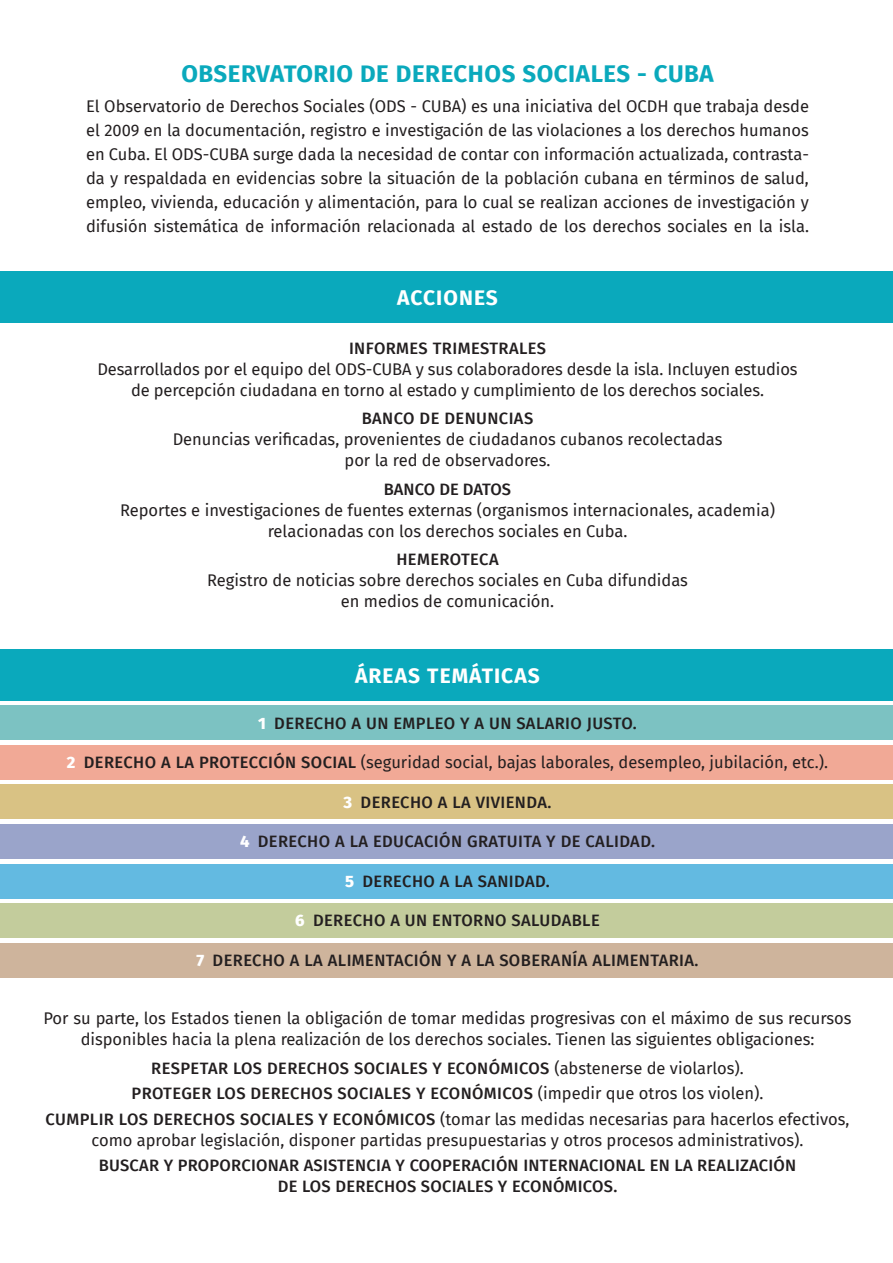
<style>
.page{position:relative;width:893px;height:1263px;background:#fff}
.page>*{position:absolute;margin:0;border:0;box-sizing:border-box;transform-origin:0 0}
.t1{font:700 24px "Fira Sans";letter-spacing:.025em;color:#0aa9bc}
.t2{font:700 21px "Fira Sans";letter-spacing:.05em;color:#fff}
.t3{font:16.5px/21px "Fira Sans";color:#231f20;text-align:center}
.t4{font:500 16.5px/25.5px "Fira Sans";letter-spacing:.025em;color:#231f20;text-align:center}
.t5{font:500 16.5px "Fira Sans";letter-spacing:-.005em;color:#231f20}
.s1{font-weight:800;color:#fff}
.s2{font-weight:500}
.s3{font-weight:400}
</style>
<div class="page">
<div style="left:1px;top:706px;width:892px;height:34px;background:#7cc2c2"></div>
<div style="left:1px;top:649px;width:892px;height:51px;background:#0aa9bc"></div>
<div style="left:1px;top:745px;width:892px;height:34px;background:#f1a996"></div>
<div style="left:1px;top:785px;width:892px;height:34px;background:#d9c284"></div>
<div style="left:1px;top:824px;width:892px;height:34px;background:#9aa4ca"></div>
<div style="left:1px;top:864px;width:892px;height:34px;background:#63bae1"></div>
<div style="left:1px;top:904px;width:892px;height:34px;background:#c3cc9c"></div>
<div style="left:1px;top:943px;width:892px;height:34px;background:#ceb49c"></div>
<div style="left:0;top:271px;width:893px;height:51px;background:#0aa9bc"></div>
<h1 class="t1" style="left:181px;top:53px;width:534px">OBSERVATORIO DE DERECHOS SOCIALES - CUBA</h1>
<p class="t3" style="left:86px;top:94px;width:724px;line-height:24px;text-align:justify">El Observatorio de Derechos Sociales (ODS - CUBA) es una iniciativa del OCDH que trabaja desde el 2009 en la documentación, registro e investigación de las violaciones a los derechos humanos en Cuba. El ODS-CUBA surge dada la necesidad de contar con información actualizada, contrasta&shy;da y respaldada en evidencias sobre la situación de la población cubana en términos de salud, empleo, vivienda, educación y alimentación, para lo cual se realizan acciones de investigación y difusión sistemática de información relacionada al estado de los derechos sociales en la isla.</p>
<p class="t2" style="left:397px;top:280px;width:102px">ACCIONES</p>
<p class="t4" style="left:349px;top:334px;width:198px">INFORMES TRIMESTRALES</p>
<p class="t3" style="left:97px;top:358px;width:702px">Desarrollados por el equipo del ODS-CUBA y sus colaboradores desde la isla. Incluyen estudios de percepción ciudadana en torno al estado y cumplimiento de los derechos sociales.</p>
<p class="t4" style="left:362px;top:405px;width:173px">BANCO DE DENUNCIAS</p>
<p class="t3" style="left:173px;top:428px;width:551px">Denuncias verificadas, provenientes de ciudadanos cubanos recolectadas por la red de observadores.</p>
<p class="t5" style="left:384px;top:476px;width:129px">BANCO DE DATOS</p>
<p class="t3" style="left:120px;top:499px;width:657px">Reportes e investigaciones de fuentes externas (organismos internacionales, academia) relacionadas con los derechos sociales en Cuba.</p>
<p class="t4" style="left:396px;top:546px;width:104px">HEMEROTECA</p>
<p class="t3" style="left:207px;top:569px;width:482px">Registro de noticias sobre derechos sociales en Cuba difundidas en medios de comunicación.</p>
<p class="t2" style="left:355px;top:657px;width:186px">ÁREAS TEMÁTICAS</p>
<p class="t4" style="left:258px;top:710px;width:380px"><span class="s1">1</span> DERECHO A UN EMPLEO Y A UN SALARIO JUSTO.</p>
<p class="t3" style="left:67px;top:752px;width:763px"><span class="s1">2</span> <span class="s2">DERECHO A LA PROTECCIÓN SOCIAL</span> (seguridad social, bajas laborales, desempleo, jubilación, etc.).</p>
<p class="t4" style="left:344px;top:788px;width:209px"><span class="s1">3</span> DERECHO A LA VIVIENDA.</p>
<p class="t4" style="left:240px;top:828px;width:417px"><span class="s1">4</span> DERECHO A LA EDUCACIÓN GRATUITA Y DE CALIDAD.</p>
<p class="t4" style="left:345px;top:867px;width:206px"><span class="s1">5</span> DERECHO A LA SANIDAD.</p>
<p class="t4" style="left:295px;top:907px;width:306px"><span class="s1">6</span> DERECHO A UN ENTORNO SALUDABLE</p>
<p class="t4" style="left:196px;top:946px;width:504px"><span class="s1">7</span> DERECHO A LA ALIMENTACIÓN Y A LA SOBERANÍA ALIMENTARIA.</p>
<p class="t3" style="left:44px;top:1007px;width:809px">Por su parte, los Estados tienen la obligación de tomar medidas progresivas con el máximo de sus recursos disponibles hacia la plena realización de los derechos sociales. Tienen las siguientes obligaciones:</p>
<p class="t4" style="left:46px;top:1054px;width:805px">RESPETAR LOS DERECHOS SOCIALES Y ECONÓMICOS <span class="s3">(abstenerse de violarlos).<br></span>PROTEGER LOS DERECHOS SOCIALES Y ECONÓMICOS <span class="s3">(impedir que otros los violen).<br></span>CUMPLIR LOS DERECHOS SOCIALES Y ECONÓMICOS <span class="s3">(tomar las medidas necesarias para hacerlos efectivos,</span></p>
<p class="t3" style="left:91px;top:1129px;width:714px">como aprobar legislación, disponer partidas presupuestarias y otros procesos administrativos).</p>
<p class="t4" style="left:99px;top:1154px;width:699px;line-height:21px">BUSCAR Y PROPORCIONAR ASISTENCIA Y COOPERACIÓN INTERNACIONAL EN LA REALIZACIÓN<br>DE LOS DERECHOS SOCIALES Y ECONÓMICOS.</p>
</div>
